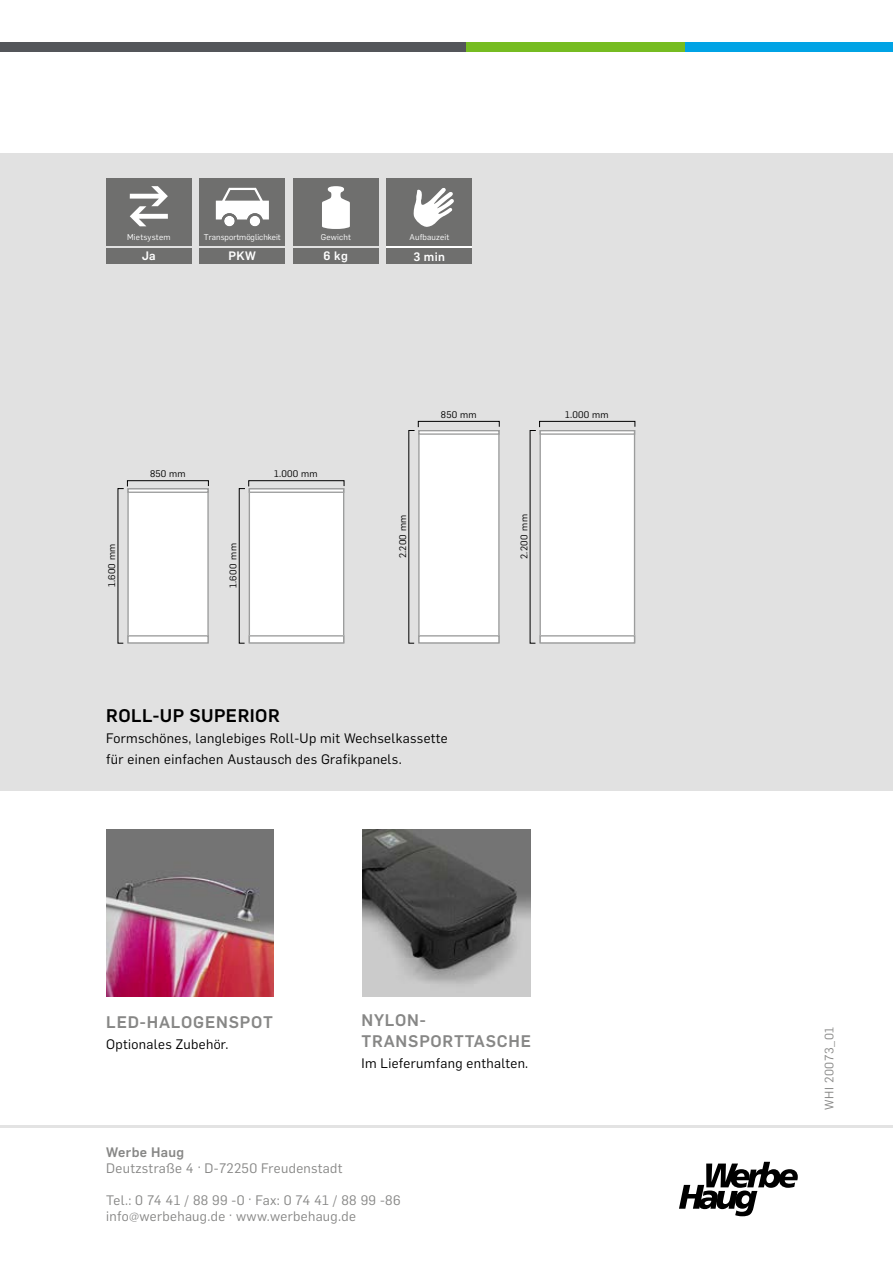
<style>
.page{position:relative;width:893px;height:1263px;background:#fff}
.page>*{position:absolute;margin:0;border:0;box-sizing:border-box;transform-origin:0 0}
.t1{font:500 18px "Flama";letter-spacing:.025em;color:#000}
.t2{font:500 16.5px/21px "Flama";letter-spacing:.05em;color:#878786}
.t3{font:13.5px/21px "Flama";letter-spacing:.025em;color:#000}
.t4{font:13.5px/16.2px "Flama";letter-spacing:.025em;color:#878786}
.t5{font:500 13.5px "Flama";letter-spacing:.025em;color:#878786}
.t6{font:500 12px "Flama";letter-spacing:.025em;color:#fff}
.t7{font:12px "Flama";letter-spacing:.05em;color:#878786}
.t8{font:9.45px "Flama";letter-spacing:.025em;color:#000}
.t9{font:8.25px "Flama";letter-spacing:.025em;color:#fff}
.t10{font:8.25px "Flama";color:#fff}
.s1{font-size:10.5px}
</style>
<div class="page">
<svg style="left:679px;top:1162px;width:119px;height:54px"></svg>
<img style="left:106px;top:829px;width:167px;height:167px">
<div style="left:0;top:153px;width:893px;height:638px;background:#e1e1e1"></div>
<div style="left:106px;top:179px;width:85px;height:67px;background:#6f6f6e"></div>
<div style="left:106px;top:248px;width:85px;height:16px;background:#6f6f6e"></div>
<svg style="left:130px;top:186px;width:38px;height:40px"></svg>
<div style="left:200px;top:179px;width:85px;height:67px;background:#6f6f6e"></div>
<div style="left:200px;top:248px;width:85px;height:16px;background:#6f6f6e"></div>
<svg style="left:216px;top:188px;width:53px;height:39px"></svg>
<div style="left:293px;top:179px;width:85px;height:67px;background:#6f6f6e"></div>
<div style="left:293px;top:248px;width:85px;height:16px;background:#6f6f6e"></div>
<svg style="left:322px;top:186px;width:28px;height:43px"></svg>
<div style="left:387px;top:179px;width:85px;height:85px;background:#fff"></div>
<div style="left:387px;top:179px;width:85px;height:67px;background:#6f6f6e"></div>
<div style="left:387px;top:248px;width:85px;height:16px;background:#6f6f6e"></div>
<svg style="left:413px;top:188px;width:41px;height:39px"></svg>
<div style="left:249px;top:489px;width:95px;height:154px;background:#fff"></div>
<div style="left:249px;top:488px;width:95px;height:155px;border:1px solid #9c9d9d"></div>
<div style="left:249px;top:488px;width:95px;height:5px;border:1px solid #9c9d9d"></div>
<div style="left:249px;top:480px;width:95px;height:7px;border:1px solid #000"></div>
<div style="left:239px;top:488px;width:6px;height:155px;border:1px solid #000"></div>
<div style="left:249px;top:636px;width:95px;height:7px;background:#fff"></div>
<div style="left:249px;top:635px;width:95px;height:9px;border:1px solid #9c9d9d"></div>
<div style="left:540px;top:431px;width:94px;height:212px;background:#fff"></div>
<div style="left:539px;top:430px;width:96px;height:213px;border:1px solid #9c9d9d"></div>
<div style="left:539px;top:430px;width:96px;height:5px;border:1px solid #9c9d9d"></div>
<div style="left:539px;top:421px;width:96px;height:6px;border:1px solid #000"></div>
<div style="left:540px;top:636px;width:94px;height:7px;background:#fff"></div>
<div style="left:539px;top:635px;width:96px;height:9px;border:1px solid #9c9d9d"></div>
<div style="left:128px;top:489px;width:80px;height:154px;background:#fff"></div>
<div style="left:127px;top:488px;width:82px;height:155px;border:1px solid #9c9d9d"></div>
<div style="left:127px;top:488px;width:82px;height:5px;border:1px solid #9c9d9d"></div>
<div style="left:127px;top:480px;width:82px;height:7px;border:1px solid #000"></div>
<div style="left:128px;top:636px;width:80px;height:7px;background:#fff"></div>
<div style="left:127px;top:635px;width:82px;height:9px;border:1px solid #9c9d9d"></div>
<div style="left:419px;top:431px;width:80px;height:212px;background:#fff"></div>
<div style="left:418px;top:430px;width:82px;height:213px;border:1px solid #9c9d9d"></div>
<div style="left:418px;top:430px;width:82px;height:5px;border:1px solid #9c9d9d"></div>
<div style="left:418px;top:421px;width:81px;height:6px;border:1px solid #000"></div>
<div style="left:419px;top:636px;width:80px;height:7px;background:#fff"></div>
<div style="left:418px;top:635px;width:82px;height:9px;border:1px solid #9c9d9d"></div>
<img style="left:363px;top:829px;width:167px;height:167px">
<hr style="left:0;top:1125px;width:893px;height:3px;background:#e3e3e3">
<div style="left:458px;top:43px;width:232px;height:9px;background:#76bc21"></div>
<div style="left:685px;top:43px;width:208px;height:9px;background:#00a3e5"></div>
<div style="left:0;top:43px;width:465px;height:9px;background:#54565a"></div>
<p class="t9" style="left:127px;top:232px;width:45px">Mietsystem</p>
<p class="t6" style="left:142px;top:247px;width:15px">Ja</p>
<p class="t10" style="left:204px;top:232px;width:78px">Transportmöglichkeit</p>
<p class="t6" style="left:229px;top:247px;width:29px">PKW</p>
<p class="t9" style="left:321px;top:232px;width:32px">Gewicht</p>
<p class="t6" style="left:324px;top:247px;width:26px">6 kg</p>
<p class="t9" style="left:409px;top:232px;width:42px">Aufbauzeit</p>
<p class="t6" style="left:413px;top:248px;width:33px">3 min</p>
<p class="t8" style="left:105px;top:587px;width:45px;rotate:-90deg">1.600 mm</p>
<p class="t8" style="left:150px;top:467px;width:37px">850 mm</p>
<p class="t8" style="left:227px;top:588px;width:46px;rotate:-90deg">1.600 mm</p>
<p class="t8" style="left:274px;top:467px;width:45px">1.000 mm</p>
<p class="t8" style="left:441px;top:408px;width:37px">850 mm</p>
<p class="t8" style="left:396px;top:558px;width:45px;rotate:-90deg">2.200 mm</p>
<p class="t8" style="left:565px;top:408px;width:45px">1.000 mm</p>
<p class="t8" style="left:518px;top:559px;width:46px;rotate:-90deg">2.200 mm</p>
<h1 class="t1" style="left:106px;top:702px;width:175px">ROLL-UP SUPERIOR</h1>
<p class="t3" style="left:106px;top:726px;width:343px">Formschönes, langlebiges Roll-Up mit Wechselkassette für einen einfachen Austausch des Grafikpanels.</p>
<p class="t2" style="left:106px;top:1010px;width:168px">LED-HALOGENSPOT</p>
<p class="t3" style="left:106px;top:1032px;width:124px">Optionales Zubehör.</p>
<p class="t2" style="left:361px;top:1009px;width:171px">NYLON-<br>TRANSPORTTASCHE</p>
<p class="t3" style="left:361px;top:1052px;width:168px">Im Lieferumfang enthalten.</p>
<p class="t5" style="left:106px;top:1142px;width:79px">Werbe Haug</p>
<p class="t4" style="left:106px;top:1159px;width:238px">Deutzstraße 4 · D-72250 Freudenstadt</p>
<p class="t4" style="left:106px;top:1191px;width:296px">Tel.: 0 74 41 / 88 99 -0 · Fax: 0 74 41 / 88 99 -86 info<span class="s1">@</span>werbehaug.de · www.werbehaug.de</p>
<p class="t7" style="left:821px;top:1110px;width:85px;rotate:-90deg">WHI 20073_01</p>
</div>
